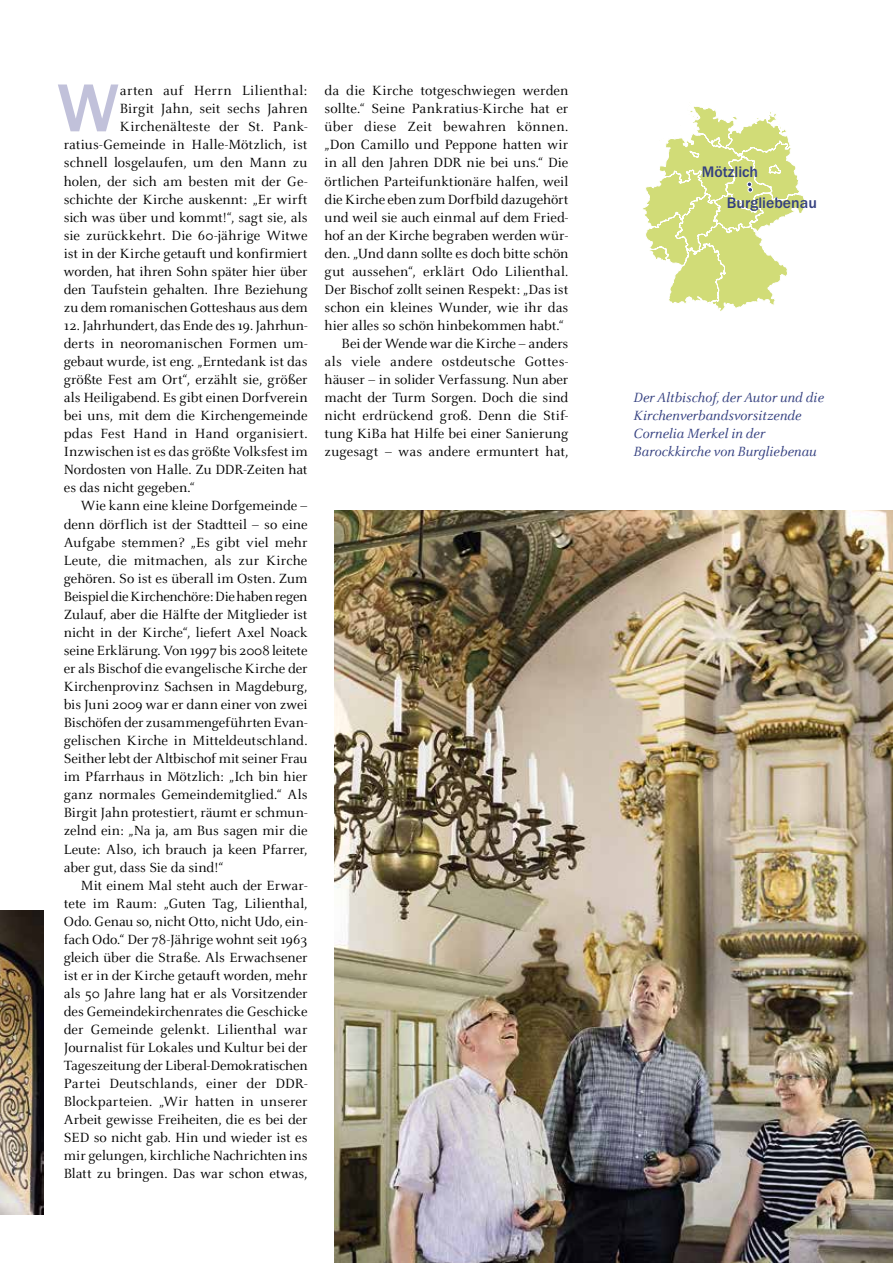
<style>
.page{position:relative;width:893px;height:1263px;background:#fff}
.page>*{position:absolute;margin:0;border:0;box-sizing:border-box;transform-origin:0 0}
.t1{font:500 70.2px "Franklin Gothic URW";color:#c1c1da}
.t2{font:500 15.75px/30.2px "Franklin Gothic URW";color:#333f7f}
.t3{font:14.7px/18px "Celeste OT";color:#000;text-align:justify}
.t4{font:italic 14.7px/18px "Celeste OT";color:#333f7f}
</style>
<div class="page">
<img style="left:334px;top:510px;width:559px;height:753px">
<img style="left:0;top:910px;width:44px;height:304px">
<svg style="left:643px;top:106px;width:162px;height:205px"></svg>
<h1 class="t1" style="left:57px;top:65px;width:63px">W</h1>
<p class="t3" style="left:64px;top:82px;width:245px;text-align:right">arten auf Herrn Lilienthal:<br>Birgit Jahn, seit sechs Jahren Kirchenälteste der St. Pank&shy;ratius-Gemeinde in Halle-Mötzlich, ist schnell losgelaufen, um den Mann zu holen, der sich am besten mit der Ge&shy;schichte der Kirche auskennt: „Er wirft sich was über und kommt!“, sagt sie, als sie zurückkehrt. Die 60-jährige Witwe ist in der Kirche getauft und konfirmiert worden, hat ihren Sohn später hier über den Taufstein gehalten. Ihre Beziehung zu dem romanischen Gotteshaus aus dem</p>
<p class="t3" style="left:64px;top:317px;width:245px">12. Jahrhundert, das Ende des 19. Jahrhun&shy;derts in neoromanischen Formen um&shy;gebaut wurde, ist eng. „Erntedank ist das größte Fest am Ort“, erzählt sie, größer als Heiligabend. Es gibt einen Dorfverein bei uns, mit dem die Kirchengemeinde pdas Fest Hand in Hand organisiert.<br>Inzwischen ist es das größte Volksfest im Nordosten von Halle. Zu DDR-Zeiten hat es das nicht gegeben.“</p>
<p class="t3" style="left:64px;top:497px;width:245px;text-indent:17px">Wie kann eine kleine Dorfgemeinde – denn dörflich ist der Stadtteil – so eine Aufgabe stemmen? „Es gibt viel mehr Leute, die mitmachen, als zur Kirche gehören. So ist es überall im Osten. Zum Beispiel die Kirchenchöre: Die haben regen Zulauf, aber die Hälfte der Mitglieder ist nicht in der Kirche“, liefert Axel Noack seine Erklärung. Von 1997 bis 2008 leitete er als Bischof die evangelische Kirche der Kirchenprovinz Sachsen in Magdeburg, bis Juni 2009 war er dann einer von zwei Bischöfen der zusammengeführten Evan&shy;gelischen Kirche in Mitteldeutschland.<br>Seither lebt der Altbischof mit seiner Frau im Pfarrhaus in Mötzlich: „Ich bin hier ganz normales Gemeindemitglied.“ Als Birgit Jahn protestiert, räumt er schmun&shy;zelnd ein: „Na ja, am Bus sagen mir die Leute: Also, ich brauch ja keen Pfarrer, aber gut, dass Sie da sind!“</p>
<p class="t3" style="left:64px;top:876px;width:245px;text-indent:17px">Mit einem Mal steht auch der Erwar&shy;tete im Raum: „Guten Tag, Lilienthal, Odo. Genau so, nicht Otto, nicht Udo, ein&shy;fach Odo.“ Der 78-Jährige wohnt seit 1963 gleich über die Straße. Als Erwachsener ist er in der Kirche getauft worden, mehr als 50 Jahre lang hat er als Vorsitzender des Gemeindekirchenrates die Geschicke der Gemeinde gelenkt. Lilienthal war Journalist für Lokales und Kultur bei der Tageszeitung der Liberal-Demokratischen Partei Deutschlands, einer der DDR-Blockparteien. „Wir hatten in unserer Arbeit gewisse Freiheiten, die es bei der SED so nicht gab. Hin und wieder ist es mir gelungen, kirchliche Nachrichten ins Blatt zu bringen. Das war schon etwas,</p>
<p class="t3" style="left:325px;top:82px;width:245px;text-align:right">da die Kirche totgeschwiegen werden sollte.“ Seine Pankratius-Kirche hat er über diese Zeit bewahren können. „Don Camillo und Peppone hatten wir in all den Jahren DDR nie bei uns.“ Die örtlichen Parteifunktionäre halfen, weil die Kirche eben zum Dorfbild dazugehört und weil sie auch einmal auf dem Fried&shy;hof an der Kirche begraben werden wür&shy;den. „Und dann sollte es doch bitte schön gut aussehen“, erklärt Odo Lilienthal.<br>Der Bischof zollt seinen Respekt: „Das ist schon ein kleines Wunder, wie ihr das hier alles so schön hinbekommen habt.“ Bei der Wende war die Kirche – anders als viele andere ostdeutsche Gottes&shy;häuser – in solider Verfassung. Nun aber macht der Turm Sorgen. Doch die sind nicht erdrückend groß. Denn die Stif&shy;tung KiBa hat Hilfe bei einer Sanierung zugesagt – was andere ermuntert hat,</p>
<p class="t2" style="left:727px;top:157px;width:91px;text-indent:-25px">Mötzlich<br>Burgliebenau</p>
<p class="t4" style="left:634px;top:389px;width:192px">Der Altbischof, der Autor und die<br>Kirchenverbandsvorsitzende<br>Cornelia Merkel in der<br>Barockkirche von Burgliebenau</p>
</div>
